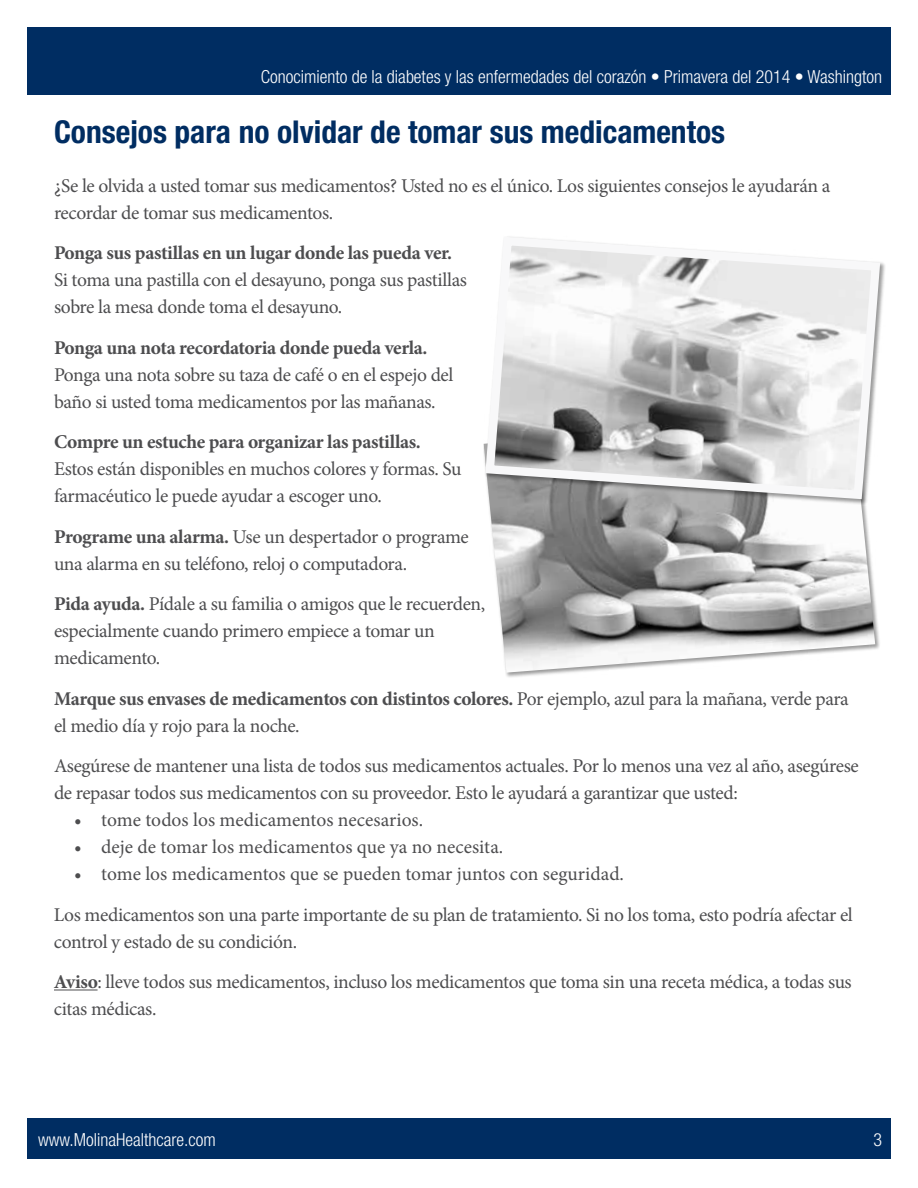
<style>
.page{position:relative;width:918px;height:1188px;background:#fff}
.page>*{position:absolute;margin:0;border:0;box-sizing:border-box;transform-origin:0 0}
.t1{font:700 condensed 31.5px "Helvetica Neue";color:#002d62}
.t2{font:19.5px/27px "Minion Pro";letter-spacing:-.02em;color:#4d4d4f}
.t3{font:700 19.5px "Minion Pro";letter-spacing:-.02em;color:#4d4d4f}
.t4{font:19.5px "Minion Pro";color:#4d4d4f}
.t5{font:300 condensed 18px "Helvetica Neue";color:#fff}
.s1{font-weight:700}
</style>
<div class="page">
<div style="left:27px;top:27px;width:864px;height:67px;background:#002d62"></div>
<div style="left:27px;top:1119px;width:864px;height:40px;background:#002d62"></div>
<hr style="left:54px;top:990px;width:44px;height:1px;background:#4d4d4f">
<div style="left:483px;top:414px;width:398px;height:264px;background:#000;opacity:.4"></div>
<img style="left:484px;top:505px;width:391px;height:168px">
<svg style="left:483px;top:236px;width:402px;height:268px"></svg>
<p class="t5" style="left:261px;top:67px;width:623px">Conocimiento de la diabetes y las enfermedades del corazón • Primavera del 2014 • Washington</p>
<h1 class="t1" style="left:54px;top:113px;width:673px">Consejos para no olvidar de tomar sus medicamentos</h1>
<p class="t2" style="left:54px;top:172px;width:778px">¿Se le olvida a usted tomar sus medicamentos? Usted no es el único. Los siguientes consejos le ayudarán a recordar de tomar sus medicamentos.</p>
<p class="t3" style="left:54px;top:239px;width:400px">Ponga sus pastillas en un lugar donde las pueda ver.</p>
<p class="t2" style="left:54px;top:266px;width:415px">Si toma una pastilla con el desayuno, ponga sus pastillas sobre la mesa donde toma el desayuno.</p>
<p class="t3" style="left:54px;top:334px;width:375px">Ponga una nota recordatoria donde pueda verla.</p>
<p class="t2" style="left:54px;top:361px;width:401px">Ponga una nota sobre su taza de café o en el espejo del baño si usted toma medicamentos por las mañanas.</p>
<p class="t3" style="left:54px;top:428px;width:368px">Compre un estuche para organizar las pastillas.</p>
<p class="t2" style="left:54px;top:455px;width:409px">Estos están disponibles en muchos colores y formas. Su farmacéutico le puede ayudar a escoger uno.</p>
<p class="t2" style="left:54px;top:523px;width:416px"><span class="s1">Programe una alarma.</span> Use un despertador o programe una alarma en su teléfono, reloj o computadora.</p>
<p class="t2" style="left:54px;top:590px;width:433px"><span class="s1">Pida ayuda.</span> Pídale a su familia o amigos que le recuerden, especialmente cuando primero empiece a tomar un medicamento.</p>
<p class="t2" style="left:54px;top:685px;width:796px"><span class="s1">Marque sus envases de medicamentos con distintos colores.</span> Por ejemplo, azul para la mañana, verde para el medio día y rojo para la noche.</p>
<p class="t2" style="left:54px;top:753px;width:806px">Asegúrese de mantener una lista de todos sus medicamentos actuales. Por lo menos una vez al año, asegúrese de repasar todos sus medicamentos con su proveedor. Esto le ayudará a garantizar que usted:</p>
<p class="t4" style="left:74px;top:807px;width:351px">• tome todos los medicamentos necesarios.</p>
<p class="t4" style="left:74px;top:834px;width:431px">• deje de tomar los medicamentos que ya no necesita.</p>
<p class="t2" style="left:54px;top:854px;width:800px;line-height:40.5px;text-indent:20px">• tome los medicamentos que se pueden tomar juntos con seguridad.<br>Los medicamentos son una parte importante de su plan de tratamiento. Si no los toma, esto podría afectar el</p>
<p class="t2" style="left:54px;top:921px;width:799px;line-height:40.5px">control y estado de su condición.<br><span class="s1">Aviso</span>: lleve todos sus medicamentos, incluso los medicamentos que toma sin una receta médica, a todas sus</p>
<p class="t2" style="left:54px;top:996px;width:104px">citas médicas.</p>
<p class="t5" style="left:38px;top:1130px;width:179px">www.MolinaHealthcare.com</p>
<p class="t5" style="left:873px;top:1130px;width:10px">3</p>
</div>
